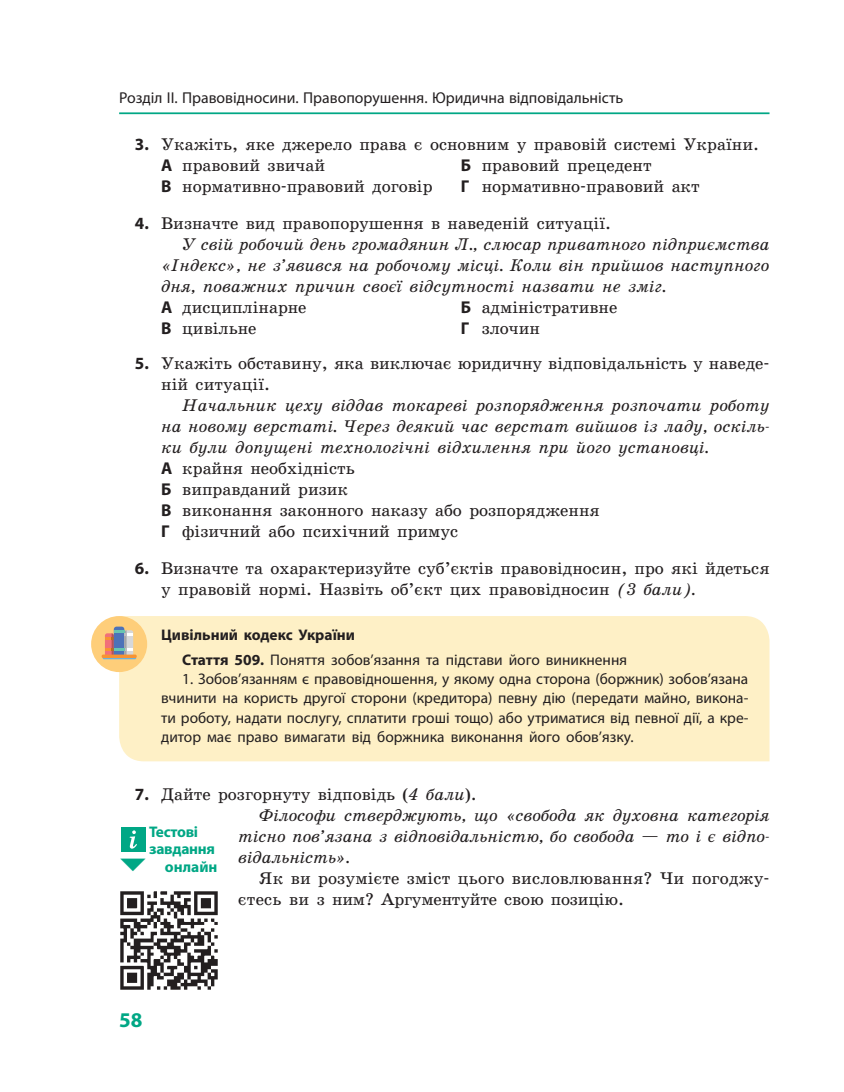
<style>
.page{position:relative;width:844px;height:1092px;background:#fff}
.page>*{position:absolute;margin:0;border:0;box-sizing:border-box;transform-origin:0 0}
.t1{font:700 21px "Myriad Pro";color:#00a785}
.t2{font:italic 17.15px/21px "School Book C";color:#231f20}
.t3{font:17.15px/21px "School Book C";color:#231f20}
.t4{font:15.75px "Myriad Pro";color:#231f20}
.t5{font:15.4px/19.2px "Myriad Pro";color:#231f20}
.t6{font:700 15.4px "Myriad Pro";letter-spacing:-.02em;color:#00a785}
.s1{font-family:"Myriad Pro";font-weight:700}
.s2{font-family:"Myriad Pro";font-weight:700;font-style:normal}
.s3{font-style:normal}
.s4{font-style:italic}
.s5{font-weight:700}
</style>
<div class="page">
<div style="left:119px;top:616px;width:650px;height:145px;background:#fef0c6"></div>
<hr style="left:119px;top:112px;width:650px;height:2px;background:#00a785">
<div style="left:91px;top:616px;width:56px;height:56px;background:#fece7a;border-radius:50%"></div>
<div style="left:114px;top:626px;width:10px;height:31px;background:#4d72b8;border-radius:3px"></div>
<svg style="left:105px;top:630px;width:28px;height:24px"></svg>
<hr style="left:103px;top:656px;width:33px;height:3px;background:#67b3e3">
<svg style="left:102px;top:654px;width:35px;height:4px"></svg>
<img style="left:120px;top:891px;width:98px;height:99px">
<div style="left:121px;top:827px;width:24px;height:24px;background:#00a785"></div>
<svg style="left:130px;top:830px;width:7px;height:18px"></svg>
<p class="t4" style="left:119px;top:88px;width:505px">Розділ II. Правовідносини. Правопорушення. Юридична відповідальність</p>
<p class="t3" style="left:161px;top:134px;width:599px;text-indent:-26px"><span class="s1">3.</span> Укажіть, яке джерело права є основним у правовій системі Украї ни.<br><span class="s1">А</span> правовий звичай</p>
<p class="t3" style="left:460px;top:155px;width:192px"><span class="s1">Б</span> правовий прецедент</p>
<p class="t3" style="left:161px;top:176px;width:273px"><span class="s1">В</span> нормативно-правовий договір</p>
<p class="t3" style="left:460px;top:176px;width:241px"><span class="s1">Г</span> нормативно-правовий акт</p>
<p class="t3" style="left:135px;top:213px;width:477px"><span class="s1">4.</span> Визначте вид правопорушення в наведеній ситуації.</p>
<p class="t2" style="left:182px;top:233px;width:589px">У свій робочий день громадянин Л., слюсар приватного підприємства</p>
<p class="t2" style="left:161px;top:254px;width:609px">«Індекс», не з’явився на робочому місці. Коли він прийшов наступного</p>
<p class="t2" style="left:161px;top:275px;width:506px">дня, поважних причин своєї відсутності назвати не зміг.</p>
<p class="t3" style="left:161px;top:297px;width:147px"><span class="s1">А</span> дисциплінарне</p>
<p class="t3" style="left:460px;top:297px;width:158px"><span class="s1">Б</span> адміністративне</p>
<p class="t3" style="left:161px;top:318px;width:97px"><span class="s1">В</span> цивільне</p>
<p class="t3" style="left:460px;top:318px;width:81px"><span class="s1">Г</span> злочин</p>
<p class="t3" style="left:161px;top:353px;width:609px;text-indent:-26px"><span class="s1">5.</span> Укажіть обставину, яка виключає юридичну відповідальність у наведе&shy;ній ситуації.</p>
<p class="t2" style="left:161px;top:394px;width:609px;text-indent:21px">Начальник цеху віддав токареві розпорядження розпочати роботу на новому верстаті. Через деякий час верстат вийшов із ладу, оскіль&shy;ки були допущені технологічні відхилення при його установці.<br><span class="s2">А</span> <span class="s3">крайня необхідність<br></span><span class="s2">Б</span> <span class="s3">виправданий ризик<br></span><span class="s2">В</span> <span class="s3">виконання законного наказу або розпорядження<br></span><span class="s2">Г</span> <span class="s3">фізичний або психічний примус</span></p>
<p class="t3" style="left:161px;top:557px;width:609px;text-indent:-26px"><span class="s1">6.</span> Визначте та охарактеризуйте суб’єктів правовідносин, про які йдеться у правовій нормі. Назвіть об’єкт цих правовідносин <span class="s4">(3 бали).</span></p>
<p class="t5" style="left:182px;top:622px;width:446px;line-height:24.5px;text-indent:-21px"><span class="s5">Цивільний кодекс Украї ни<br>Стаття 509.</span> Поняття зобов’язання та підстави його виникнення</p>
<p class="t5" style="left:161px;top:669px;width:588px;text-align:justify;text-indent:21px">1. Зобов’язанням є правовідношення, у якому одна сторона (боржник) зобов’язана вчинити на користь другої сторони (кредитора) певну дію (передати майно, викона&shy;ти роботу, надати послугу, сплатити гроші тощо) або утриматися від певної дії, а кре&shy;дитор має право вимагати від боржника виконання його обов’язку.</p>
<p class="t3" style="left:135px;top:783px;width:343px"><span class="s1">7.</span> Дайте розгорнуту відповідь (<span class="s4">4 бали</span>).</p>
<p class="t2" style="left:259px;top:804px;width:511px">Філософи стверджують, що «свобода як духовна категорія</p>
<p class="t2" style="left:238px;top:825px;width:532px">тісно по в’язана з відповідальністю, бо свобода — то і є відпо-</p>
<p class="t2" style="left:238px;top:846px;width:113px">відальність».</p>
<p class="t3" style="left:238px;top:867px;width:532px;text-indent:21px">Як ви розумієте зміст цього висловлювання? Чи погоджу&shy;єтесь ви з ним? Аргументуйте свою позицію.</p>
<p class="t6" style="left:149px;top:821px;width:50px">Тестові</p>
<p class="t6" style="left:149px;top:838px;width:67px">завдання</p>
<p class="t6" style="left:165px;top:856px;width:54px">онлайн</p>
<p class="t1" style="left:119px;top:1006px;width:25px">58</p>
</div>
